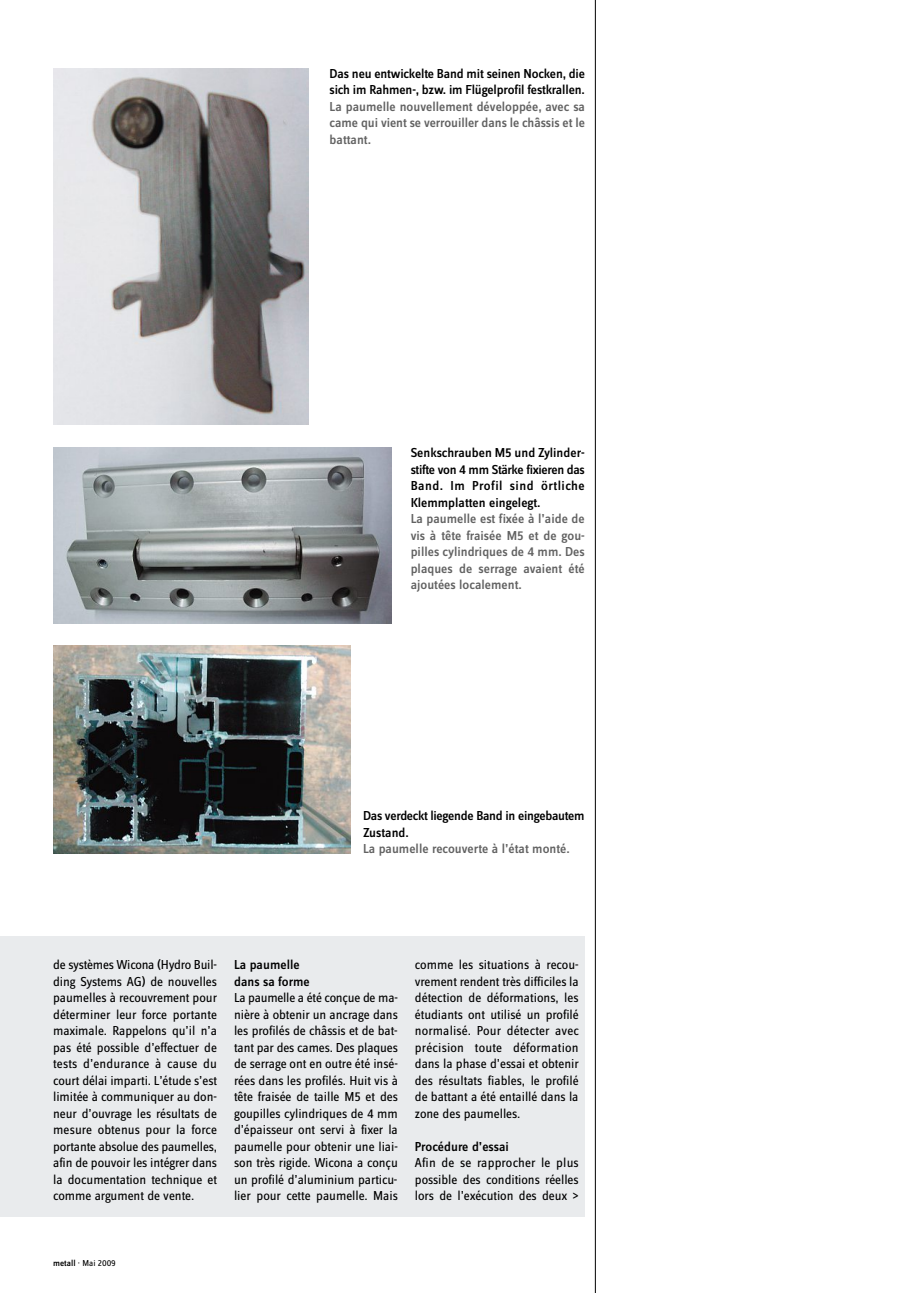
<style>
.page{position:relative;width:915px;height:1293px;background:#fff}
.page>*{position:absolute;margin:0;border:0;box-sizing:border-box;transform-origin:0 0}
.t1{font:13.5px/16.5px "Zine Sans Dis Regular Roman OV NNJUUB";letter-spacing:-.005em;color:#000;text-align:justify}
.t2{font:13.5px/16.5px "Zine Sans Dis Medium Roman OV HNJUUB";letter-spacing:-.01em;color:#000}
.t3{font:13.5px/16.5px "Zine Sans Dis Medium Roman OV HNJUUB";color:#626262;text-align:justify}
.t4{font:9px "Zine Sans Dis Regular Roman OV NNJUUB";color:#000}
.s1{font-family:"Zine Sans Dis Medium Roman OV HNJUUB"}
</style>
<div class="page">
<hr style="left:0;top:0;width:1px;height:325px;background:#d6dee3">
<div style="left:0;top:936px;width:584px;height:280px;background:#e9ebed"></div>
<img style="left:53px;top:68px;width:255px;height:356px">
<img style="left:53px;top:447px;width:338px;height:176px">
<img style="left:53px;top:646px;width:297px;height:207px">
<hr style="left:595px;top:0;width:1px;height:1293px;background:#000">
<p class="t2" style="left:329px;top:66px;width:257px">Das neu entwickelte Band mit seinen Nocken, die sich im Rahmen-, bzw. im Flügelprofil festkrallen.</p>
<p class="t3" style="left:329px;top:99px;width:257px">La paumelle nouvellement développée, avec sa came qui vient se verrouiller dans le châssis et le battant.</p>
<p class="t2" style="left:410px;top:446px;width:176px;text-align:justify">Senkschrauben M5 und Zylinder&shy;stifte von 4 mm Stärke fixieren das Band. Im Profil sind örtliche Klemmplatten eingelegt.</p>
<p class="t3" style="left:410px;top:512px;width:175px">La paumelle est fixée à l’aide de vis à tête fraisée M5 et de gou&shy;pilles cylindriques de 4 mm. Des plaques de serrage avaient été ajoutées localement.</p>
<p class="t2" style="left:363px;top:809px;width:223px">Das verdeckt liegende Band in eingebautem<br>Zustand.</p>
<p class="t3" style="left:363px;top:842px;width:208px">La paumelle recouverte à l’état monté.</p>
<p class="t1" style="left:53px;top:956px;width:165px">de systèmes Wicona (Hydro Buil&shy;ding Systems AG) de nouvelles paumelles à recouvrement pour déterminer leur force portante maximale. Rappelons qu’il n’a pas été possible d’effectuer de tests d’endurance à cause du court délai imparti. L’étude s’est limitée à communiquer au don&shy;neur d’ouvrage les résultats de mesure obtenus pour la force portante absolue des paumelles, afin de pouvoir les intégrer dans la documentation technique et comme argument de vente.</p>
<p class="t2" style="left:234px;top:957px;width:77px">La paumelle dans sa forme</p>
<p class="t1" style="left:234px;top:989px;width:165px">La paumelle a été conçue de ma&shy;nière à obtenir un ancrage dans les profilés de châssis et de bat&shy;tant par des cames. Des plaques de serrage ont en outre été insé&shy;rées dans les profilés. Huit vis à tête fraisée de taille M5 et des goupilles cylindriques de 4 mm d’épaisseur ont servi à fixer la paumelle pour obtenir une liai&shy;son très rigide. Wicona a conçu un profilé d’aluminium particu&shy;lier pour cette paumelle. Mais</p>
<p class="t1" style="left:415px;top:956px;width:166px">comme les situations à recou&shy;vrement rendent très difficiles la détection de déformations, les étudiants ont utilisé un profilé normalisé. Pour détecter avec précision toute déformation dans la phase d’essai et obtenir des résultats fiables, le profilé de battant a été entaillé dans la zone des paumelles.</p>
<p class="t2" style="left:415px;top:1139px;width:95px">Procédure d’essai</p>
<p class="t1" style="left:415px;top:1154px;width:165px">Afin de se rapprocher le plus possible des conditions réelles lors de l’exécution des deux &gt;</p>
<p class="t4" style="left:53px;top:1257px;width:64px"><span class="s1">metall</span> · Mai 2009</p>
</div>
